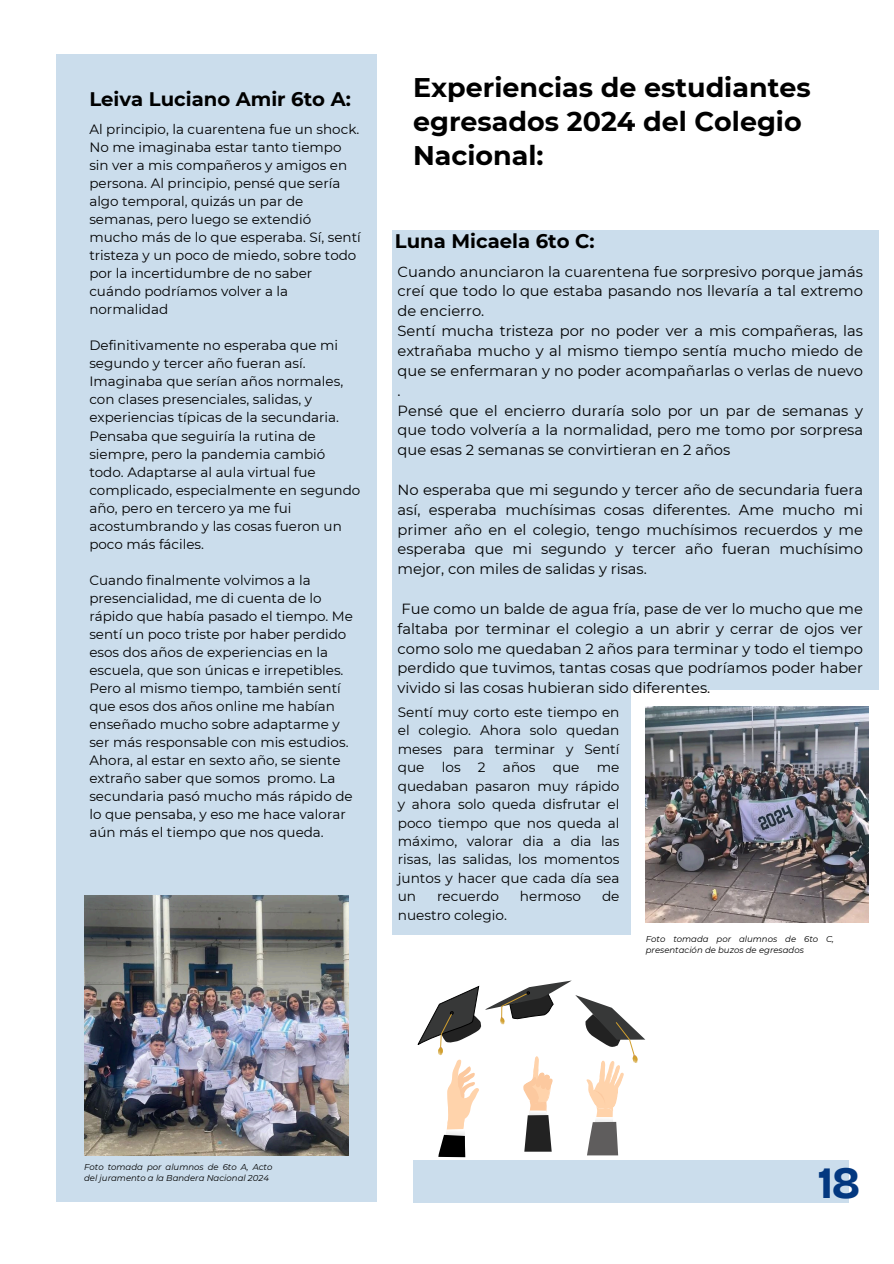
<style>
.page{position:relative;width:894px;height:1264px;background:#fff}
.page>*{position:absolute;margin:0;border:0;box-sizing:border-box;transform-origin:0 0}
.t1{font:700 44.7px "Bricolage Grotesque";color:#033880}
.t2{font:700 27px/33.8px "Montserrat";color:#000}
.t3{font:700 19.65px "Montserrat";color:#000}
.t4{font:14.7px/19.8px "Montserrat";color:#000;text-align:justify}
.t5{font:13.65px/18.5px "Montserrat";color:#000;text-align:justify}
.t6{font:13.5px/18px "Montserrat";color:#000001}
.t7{font:italic 8.55px/11.2px "Montserrat";color:#000}
</style>
<div class="page">
<div style="left:56px;top:54px;width:321px;height:1147px;background:#cbddec"></div>
<div style="left:392px;top:231px;width:486px;height:459px;background:#cbddec"></div>
<div style="left:413px;top:1160px;width:435px;height:42px;background:#cbddec"></div>
<img style="left:84px;top:895px;width:264px;height:259px">
<img style="left:645px;top:706px;width:223px;height:216px">
<div style="left:392px;top:677px;width:238px;height:257px;background:#cbddec"></div>
<svg style="left:418px;top:980px;width:227px;height:177px"></svg>
<h3 class="t3" style="left:89px;top:87px;width:263px">Leiva Luciano Amir 6to A:</h3>
<h3 class="t6" style="left:89px;top:120px;width:273px">Al principio, la cuarentena fue un shock.<br>No me imaginaba estar tanto tiempo sin ver a mis compañeros y amigos en persona. Al principio, pensé que sería algo temporal, quizás un par de semanas, pero luego se extendió mucho más de lo que esperaba. Sí, sentí tristeza y un poco de miedo, sobre todo por la incertidumbre de no saber cuándo podríamos volver a la normalidad</h3>
<h3 class="t6" style="left:89px;top:336px;width:272px">Definitivamente no esperaba que mi segundo y tercer año fueran así.<br>Imaginaba que serían años normales, con clases presenciales, salidas, y experiencias típicas de la secundaria.<br>Pensaba que seguiría la rutina de siempre, pero la pandemia cambió todo. Adaptarse al aula virtual fue complicado, especialmente en segundo año, pero en tercero ya me fui acostumbrando y las cosas fueron un poco más fáciles.</h3>
<p class="t6" style="left:89px;top:570px;width:265px">Cuando finalmente volvimos a la presencialidad, me di cuenta de lo rápido que había pasado el tiempo. Me sentí un poco triste por haber perdido esos dos años de experiencias en la escuela, que son únicas e irrepetibles.<br>Pero al mismo tiempo, también sentí que esos dos años online me habían enseñado mucho sobre adaptarme y ser más responsable con mis estudios.<br>Ahora, al estar en sexto año, se siente extraño saber que somos promo. La secundaria pasó mucho más rápido de lo que pensaba, y eso me hace valorar aún más el tiempo que nos queda.</p>
<h3 class="t2" style="left:413px;top:71px;width:399px">Experiencias de estudiantes egresados 2024 del Colegio<br>Nacional:</h3>
<h3 class="t3" style="left:395px;top:229px;width:201px">Luna Micaela 6to C:</h3>
<p class="t4" style="left:397px;top:261px;width:467px;text-align:left">Cuando anunciaron la cuarentena fue sorpresivo porque jamás creí que todo lo que estaba pasando nos llevaría a tal extremo de encierro.<br>Sentí mucha tristeza por no poder ver a mis compañeras, las extrañaba mucho y al mismo tiempo sentía mucho miedo de que se enfermaran y no poder acompañarlas o verlas de nuevo .<br>Pensé que el encierro duraría solo por un par de semanas y que todo volvería a la normalidad, pero me tomo por sorpresa que esas 2 semanas se convirtieran en 2 años</p>
<h1 class="t4" style="left:397px;top:479px;width:467px">No esperaba que mi segundo y tercer año de secundaria fuera así, esperaba muchísimas cosas diferentes. Ame mucho mi primer año en el colegio, tengo muchísimos recuerdos y me esperaba que mi segundo y tercer año fueran muchísimo mejor, con miles de salidas y risas.</h1>
<h2 class="t4" style="left:397px;top:598px;width:467px">Fue como un balde de agua fría, pase de ver lo mucho que me faltaba por terminar el colegio a un abrir y cerrar de ojos ver como solo me quedaban 2 años para terminar y todo el tiempo perdido que tuvimos, tantas cosas que podríamos poder haber vivido si las cosas hubieran sido diferentes.</h2>
<p class="t5" style="left:397px;top:703px;width:223px">Sentí muy corto este tiempo en el colegio. Ahora solo quedan meses para terminar y Sentí que</p>
<p class="t5" style="left:441px;top:758px;width:20px">los</p>
<p class="t5" style="left:478px;top:758px;width:9px">2</p>
<p class="t5" style="left:503px;top:758px;width:34px">años</p>
<p class="t5" style="left:552px;top:758px;width:28px">que</p>
<p class="t5" style="left:397px;top:758px;width:223px;text-indent:199px">me quedaban pasaron muy rápido y ahora solo queda disfrutar el poco tiempo que nos queda al máximo, valorar dia a dia las risas, las salidas, los momentos juntos y hacer que cada día sea un</p>
<p class="t5" style="left:437px;top:887px;width:64px">recuerdo</p>
<p class="t5" style="left:520px;top:887px;width:63px">hermoso</p>
<p class="t5" style="left:601px;top:887px;width:19px">de</p>
<p class="t5" style="left:397px;top:905px;width:111px">nuestro colegio.</p>
<p class="t7" style="left:645px;top:933px;width:190px">Foto tomada por alumnos de 6to C, presentación de buzos de egresados</p>
<p class="t7" style="left:84px;top:1160px;width:190px">Foto tomada por alumnos de 6to A, Acto del juramento a la Bandera Nacional 2024</p>
<h3 class="t1" style="left:817px;top:1156px;width:44px">18</h3>
</div>
